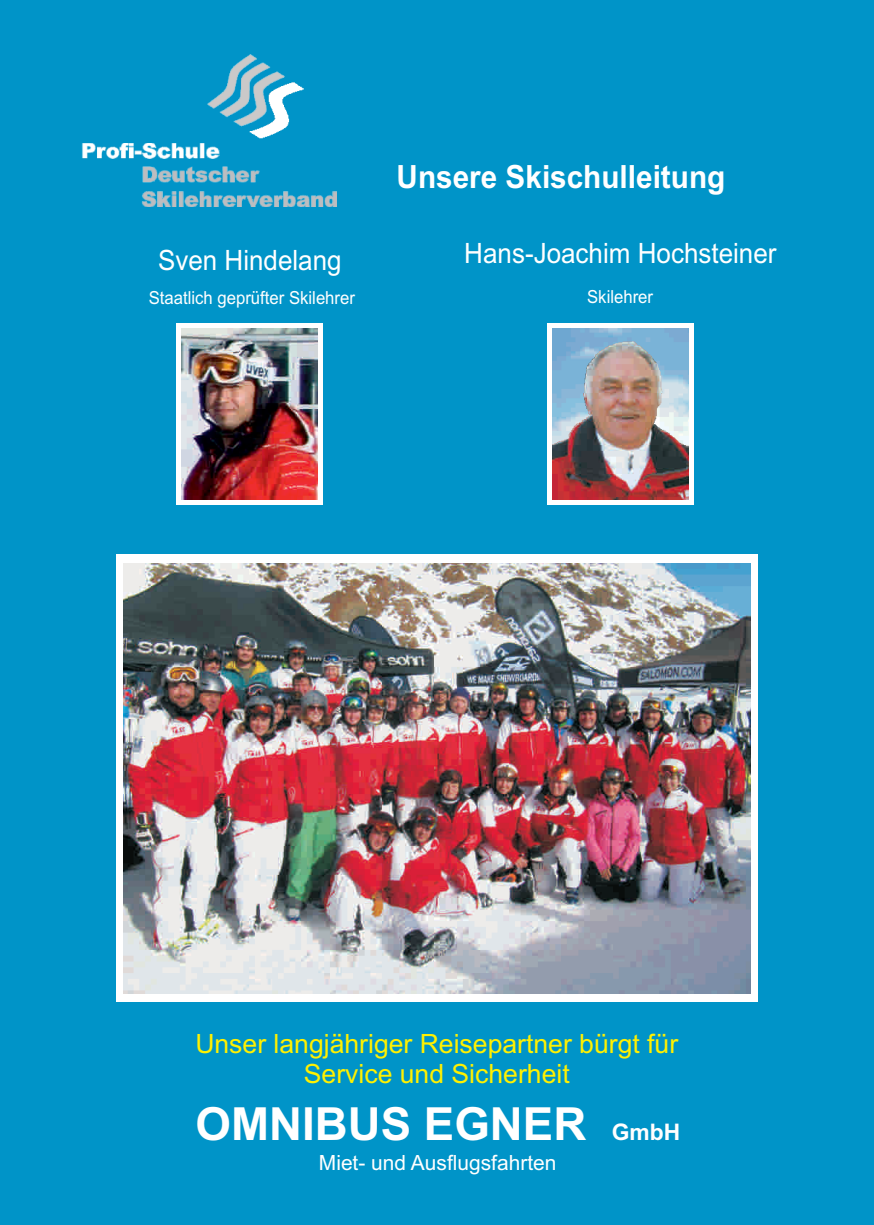
<style>
.page{position:relative;width:874px;height:1225px;background:#fff}
.page>*{position:absolute;margin:0;border:0;box-sizing:border-box;transform-origin:0 0}
.t1{font:700 45.6px "Arial";color:#fff}
.t2{font:700 32px "Arial";color:#fff;scale:.93 1}
.t3{font:28px "Arial";color:#fff;scale:.93 1}
.t4{font:26.6px/29.6px "Arial";color:#fff101;text-align:center}
.t5{font:21px "Arial";color:#fff}
.t6{font:18px "Arial";color:#fff;scale:.93 1}
.s1{font-size:22.8px}
</style>
<div class="page">
<div style="left:0;top:0;width:873px;height:1225px;background:#0094c8"></div>
<div style="left:116px;top:554px;width:641px;height:448px;background:#fff"></div>
<img style="left:123px;top:563px;width:627px;height:430px">
<div style="left:547px;top:323px;width:146px;height:182px;background:#fff"></div>
<svg style="left:176px;top:323px;width:146px;height:182px;background:#f4eeef"></svg>
<img style="left:552px;top:328px;width:136px;height:13px">
<img style="left:552px;top:341px;width:136px;height:158px">
<img style="left:182px;top:328px;width:135px;height:171px">
<img style="left:207px;top:54px;width:97px;height:85px">
<img style="left:82px;top:143px;width:254px;height:64px">
<p class="t3" style="left:158px;top:250px;width:199px">Sven Hindelang</p>
<p class="t6" style="left:149px;top:290px;width:223px">Staatlich geprüfter Skilehrer</p>
<p class="t2" style="left:396px;top:165px;width:355px">Unsere Skischulleitung</p>
<p class="t3" style="left:464px;top:242px;width:337px">Hans-Joachim Hochsteiner</p>
<p class="t6" style="left:587px;top:290px;width:72px">Skilehrer</p>
<p class="t4" style="left:195px;top:1031px;width:484px">Unser langjähriger Reisepartner bürgt für<br>Service und Sicherheit</p>
<h1 class="t1" style="left:195px;top:1107px;width:486px">OMNIBUS EGNER <span class="s1">GmbH</span></h1>
<p class="t5" style="left:319px;top:1154px;width:239px">Miet- und Ausflugsfahrten</p>
</div>
